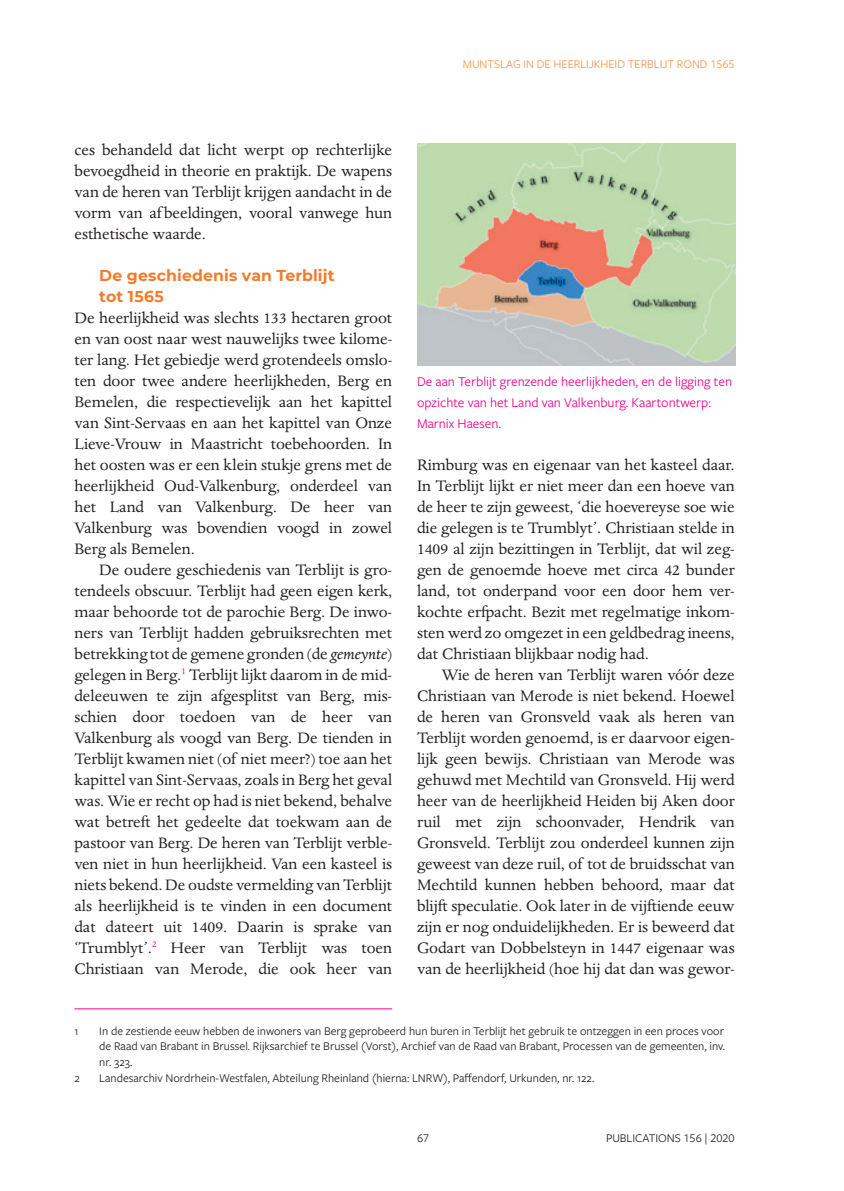
<style>
.page{position:relative;width:844px;height:1191px;background:#fff}
.page>*{position:absolute;margin:0;border:0;box-sizing:border-box;transform-origin:0 0}
.t1{font:17.5px/21px "Dante MT Std";letter-spacing:-.005em;color:#231f20;text-align:justify}
.t2{font:700 15.75px/21px "Montserrat";letter-spacing:.01em;color:#f47b2a}
.t3{font:14px/21px "Freight Sans Pro";color:#ed028c}
.t4{font:12.25px/15.8px "Freight Sans Pro";color:#231f20;text-align:justify}
.t5{font:12.25px "Freight Sans Pro";letter-spacing:-.005em;color:#f79447}
.s1{font-style:italic}
</style>
<div class="page">
<hr style="left:74px;top:1008px;width:318px;height:1px;background:#ed028c">
<img style="left:417px;top:144px;width:318px;height:221px">
<p class="t5" style="left:462px;top:56px;width:273px">MUNTSLAG IN DE HEERLIJKHEID TERBLIJT ROND 1565</p>
<p class="t1" style="left:74px;top:139px;width:319px">ces behandeld dat licht werpt op rechterlijke bevoegdheid in theorie en praktijk. De wapens van de heren van Terblijt krijgen aandacht in de vorm van af beeldingen, vooral vanwege hun esthetische waarde.</p>
<p class="t2" style="left:99px;top:265px;width:237px">De geschiedenis van Terblijt tot 1565</p>
<p class="t1" style="left:74px;top:307px;width:319px">De heerlijkheid was slechts 133 hectaren groot en van oost naar west nauwelijks twee kilome&shy;ter lang. Het gebiedje werd grotendeels omslo&shy;ten door twee andere heerlijkheden, Berg en Bemelen, die respectievelijk aan het kapittel van Sint-Servaas en aan het kapittel van Onze Lieve-Vrouw in Maastricht toebehoorden. In het oosten was er een klein stukje grens met de heerlijkheid Oud-Valkenburg, onderdeel van het Land van Valkenburg. De heer van Valkenburg was bovendien voogd in zowel Berg als Bemelen.</p>
<p class="t1" style="left:74px;top:559px;width:319px;text-indent:25px">De oudere geschiedenis van Terblijt is gro&shy;tendeels obscuur. Terblijt had geen eigen kerk, maar behoorde tot de parochie Berg. De inwo&shy;ners van Terblijt hadden gebruiksrechten met betrekking tot de gemene gronden (de <span class="s1">gemeynte</span>) gelegen in Berg.<sup>1</sup> Terblijt lijkt daarom in de mid&shy;deleeuwen te zijn afgesplitst van Berg, mis&shy;schien door toedoen van de heer van Valkenburg als voogd van Berg. De tienden in Terblijt kwamen niet (of niet meer?) toe aan het kapittel van Sint-Servaas, zoals in Berg het geval was. Wie er recht op had is niet bekend, behalve wat betreft het gedeelte dat toekwam aan de pastoor van Berg. De heren van Terblijt verble&shy;ven niet in hun heerlijkheid. Van een kasteel is niets bekend. De oudste vermelding van Terblijt als heerlijkheid is te vinden in een document dat dateert uit 1409. Daarin is sprake van ‘Trumblyt’.<sup>2</sup> Heer van Terblijt was toen Christiaan van Merode, die ook heer van</p>
<p class="t3" style="left:417px;top:370px;width:316px">De aan Terblijt grenzende heerlijkheden, en de ligging ten opzichte van het Land van Valkenburg. Kaartontwerp:<br>Marnix Haesen.</p>
<p class="t1" style="left:417px;top:454px;width:319px">Rimburg was en eigenaar van het kasteel daar.<br>In Terblijt lijkt er niet meer dan een hoeve van de heer te zijn geweest, ‘die hoevereyse soe wie die gelegen is te Trumblyt’. Christiaan stelde in 1409 al zijn bezittingen in Terblijt, dat wil zeg&shy;gen de genoemde hoeve met circa 42 bunder land, tot onderpand voor een door hem ver&shy;kochte erfpacht. Bezit met regelmatige inkom&shy;sten werd zo omgezet in een geldbedrag ineens, dat Christiaan blijkbaar nodig had.</p>
<p class="t1" style="left:417px;top:664px;width:319px;text-indent:25px">Wie de heren van Terblijt waren vóór deze Christiaan van Merode is niet bekend. Hoewel de heren van Gronsveld vaak als heren van Terblijt worden genoemd, is er daarvoor eigen&shy;lijk geen bewijs. Christiaan van Merode was gehuwd met Mechtild van Gronsveld. Hij werd heer van de heerlijkheid Heiden bij Aken door ruil met zijn schoonvader, Hendrik van Gronsveld. Terblijt zou onderdeel kunnen zijn geweest van deze ruil, of tot de bruidsschat van Mechtild kunnen hebben behoord, maar dat blijft speculatie. Ook later in de vijftiende eeuw zijn er nog onduidelijkheden. Er is beweerd dat Godart van Dobbelsteyn in 1447 eigenaar was van de heerlijkheid (hoe hij dat dan was gewor-</p>
<p class="t4" style="left:74px;top:1022px;width:5px">1</p>
<p class="t4" style="left:99px;top:1022px;width:627px">In de zestiende eeuw hebben de inwoners van Berg geprobeerd hun buren in Terblijt het gebruik te ontzeggen in een proces voor de Raad van Brabant in Brussel. Rijksarchief te Brussel (Vorst), Archief van de Raad van Brabant, Processen van de gemeenten, inv. nr. 323.</p>
<p class="t4" style="left:74px;top:1069px;width:7px">2</p>
<p class="t4" style="left:99px;top:1069px;width:496px">Landesarchiv Nordrhein-Westfalen, Abteilung Rheinland (hierna: LNRW), Paffendorf, Urkunden, nr. 122.</p>
<p class="t4" style="left:417px;top:1130px;width:14px">67</p>
<p class="t4" style="left:606px;top:1130px;width:130px">PUBLICATIONS 156 | 2020</p>
</div>
